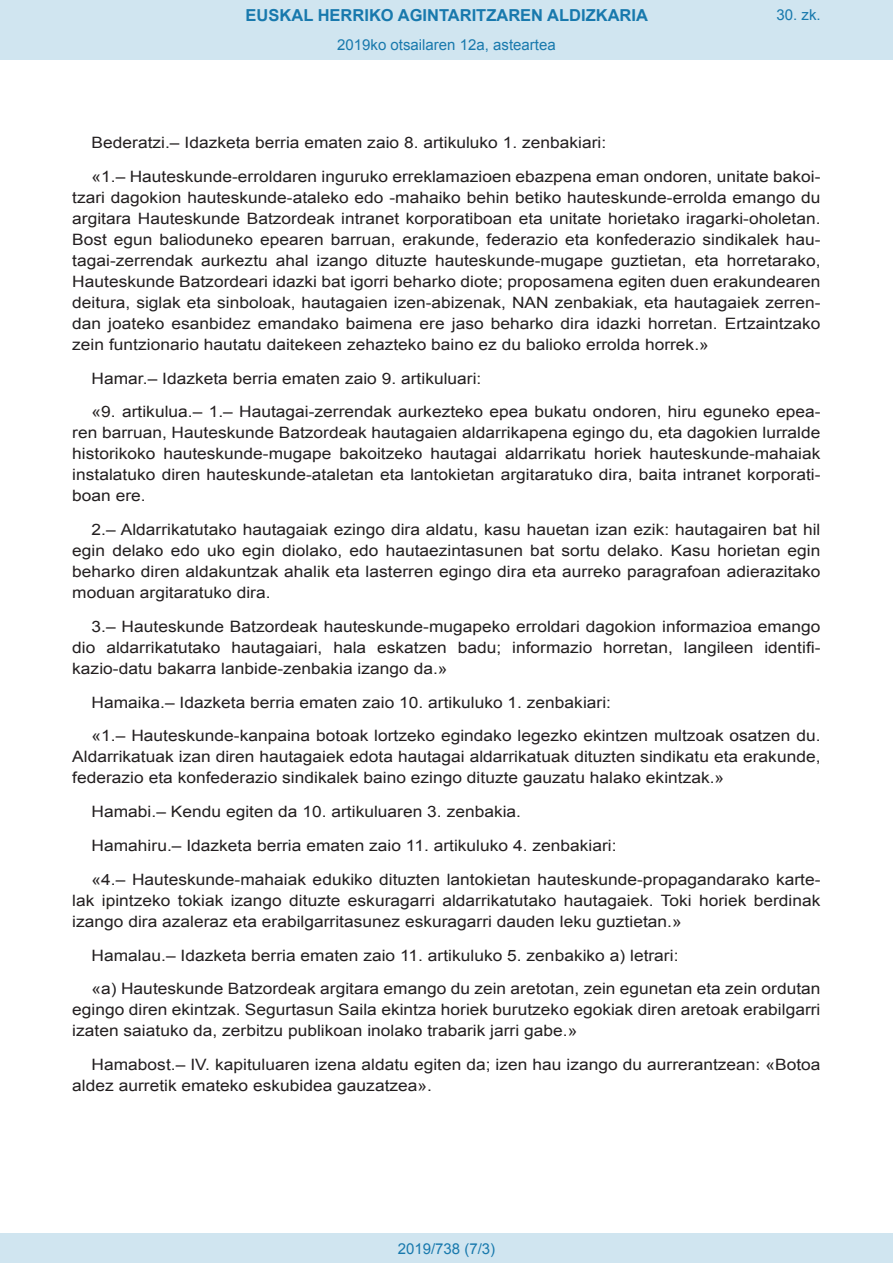
<style>
.page{position:relative;width:893px;height:1263px;background:#fff}
.page>*{position:absolute;margin:0;border:0;box-sizing:border-box;transform-origin:0 0}
.t1{font:700 16.5px "Arial";color:#1879ad}
.BOPVDetalle{font:15.6px/21px "Arial";color:#231f20;text-align:justify;scale:1.11 1}
.Paginacion_Centro{font:15px "Arial";color:#1879ad}
</style>
<div class="page">
<div style="left:0;top:0;width:893px;height:60px;background:#d0e5f0"></div>
<div style="left:0;top:1233px;width:893px;height:30px;background:#d0e5f0"></div>
<p class="t1" style="left:246px;top:4px;width:404px">EUSKAL HERRIKO AGINTARITZAREN ALDIZKARIA</p>
<p class="Paginacion_Centro" style="left:337px;top:35px;width:220px">2019ko otsailaren 12a, asteartea</p>
<p class="Paginacion_Centro" style="left:776px;top:5px;width:46px">30. zk.</p>
<p class="BOPVDetalle" style="left:92px;top:132px;width:465px">Bederatzi.– Idazketa berria ematen zaio 8. artikuluko 1. zenbakiari:</p>
<p class="BOPVDetalle" style="left:72px;top:166px;width:676px;text-indent:19px">«1.– Hauteskunde-erroldaren inguruko erreklamazioen ebazpena eman ondoren, unitate bakoi&shy;tzari dagokion hauteskunde-ataleko edo -mahaiko behin betiko hauteskunde-errolda emango du argitara Hauteskunde Batzordeak intranet korporatiboan eta unitate horietako iragarki-oholetan.<br>Bost egun balioduneko epearen barruan, erakunde, federazio eta konfederazio sindikalek hau&shy;tagai-zerrendak aurkeztu ahal izango dituzte hauteskunde-mugape guztietan, eta horretarako, Hauteskunde Batzordeari idazki bat igorri beharko diote; proposamena egiten duen erakundearen deitura, siglak eta sinboloak, hautagaien izen-abizenak, NAN zenbakiak, eta hautagaiek zerren&shy;dan joateko esanbidez emandako baimena ere jaso beharko dira idazki horretan. Ertzaintzako zein funtzionario hautatu daitekeen zehazteko baino ez du balioko errolda horrek.»</p>
<p class="BOPVDetalle" style="left:92px;top:368px;width:353px">Hamar.– Idazketa berria ematen zaio 9. artikuluari:</p>
<p class="BOPVDetalle" style="left:72px;top:402px;width:676px;text-indent:19px">«9. artikulua.– 1.– Hautagai-zerrendak aurkezteko epea bukatu ondoren, hiru eguneko epea&shy;ren barruan, Hauteskunde Batzordeak hautagaien aldarrikapena egingo du, eta dagokien lurralde historikoko hauteskunde-mugape bakoitzeko hautagai aldarrikatu horiek hauteskunde-mahaiak instalatuko diren hauteskunde-ataletan eta lantokietan argitaratuko dira, baita intranet korporati&shy;boan ere.</p>
<p class="BOPVDetalle" style="left:72px;top:519px;width:676px;text-indent:19px">2.– Aldarrikatutako hautagaiak ezingo dira aldatu, kasu hauetan izan ezik: hautagairen bat hil egin delako edo uko egin diolako, edo hautaezintasunen bat sortu delako. Kasu horietan egin beharko diren aldakuntzak ahalik eta lasterren egingo dira eta aurreko paragrafoan adierazitako moduan argitaratuko dira.</p>
<p class="BOPVDetalle" style="left:72px;top:616px;width:676px;text-indent:19px">3.– Hauteskunde Batzordeak hauteskunde-mugapeko erroldari dagokion informazioa emango dio aldarrikatutako hautagaiari, hala eskatzen badu; informazio horretan, langileen identifi&shy;kazio-datu bakarra lanbide-zenbakia izango da.»</p>
<p class="BOPVDetalle" style="left:92px;top:692px;width:469px">Hamaika.– Idazketa berria ematen zaio 10. artikuluko 1. zenbakiari:</p>
<p class="BOPVDetalle" style="left:72px;top:726px;width:676px;text-indent:19px">«1.– Hauteskunde-kanpaina botoak lortzeko egindako legezko ekintzen multzoak osatzen du.<br>Aldarrikatuak izan diren hautagaiek edota hautagai aldarrikatuak dituzten sindikatu eta erakunde, federazio eta konfederazio sindikalek baino ezingo dituzte gauzatu halako ekintzak.»</p>
<p class="BOPVDetalle" style="left:92px;top:801px;width:388px">Hamabi.– Kendu egiten da 10. artikuluaren 3. zenbakia.</p>
<p class="BOPVDetalle" style="left:92px;top:835px;width:474px">Hamahiru.– Idazketa berria ematen zaio 11. artikuluko 4. zenbakiari:</p>
<p class="BOPVDetalle" style="left:72px;top:869px;width:676px;text-indent:19px">«4.– Hauteskunde-mahaiak edukiko dituzten lantokietan hauteskunde-propagandarako karte&shy;lak ipintzeko tokiak izango dituzte eskuragarri aldarrikatutako hautagaiek. Toki horiek berdinak izango dira azaleraz eta erabilgarritasunez eskuragarri dauden leku guztietan.»</p>
<p class="BOPVDetalle" style="left:92px;top:945px;width:530px">Hamalau.– Idazketa berria ematen zaio 11. artikuluko 5. zenbakiko a) letrari:</p>
<p class="BOPVDetalle" style="left:72px;top:978px;width:676px;text-indent:19px">«a) Hauteskunde Batzordeak argitara emango du zein aretotan, zein egunetan eta zein ordutan egingo diren ekintzak. Segurtasun Saila ekintza horiek burutzeko egokiak diren aretoak erabilgarri izaten saiatuko da, zerbitzu publikoan inolako trabarik jarri gabe.»</p>
<p class="BOPVDetalle" style="left:72px;top:1054px;width:676px;text-indent:19px">Hamabost.– IV. kapituluaren izena aldatu egiten da; izen hau izango du aurrerantzean: «Botoa aldez aurretik emateko eskubidea gauzatzea».</p>
<p class="Paginacion_Centro" style="left:398px;top:1238px;width:99px">2019/738 (7/3)</p>
</div>
